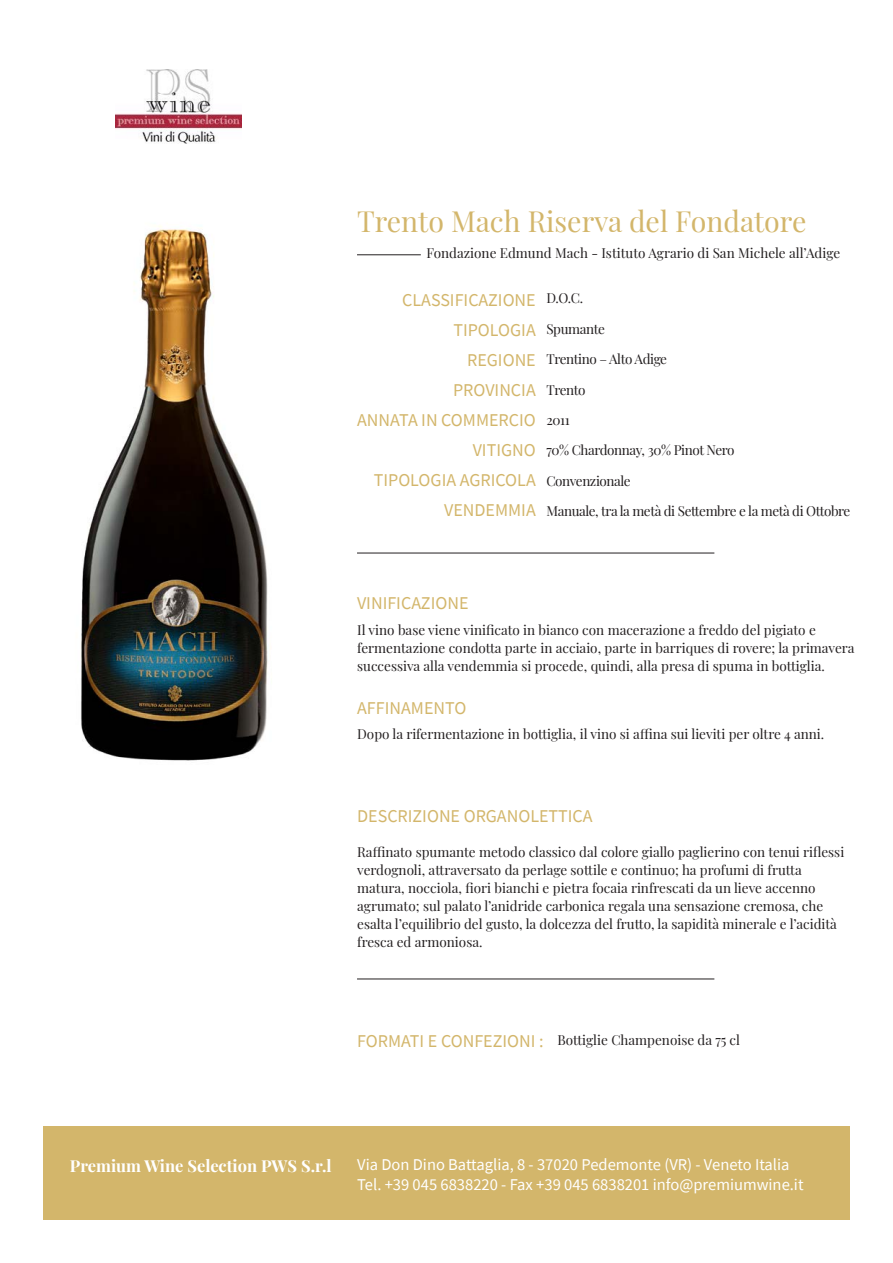
<style>
.page{position:relative;width:893px;height:1263px;background:#fff}
.page>*{position:absolute;margin:0;border:0;box-sizing:border-box;transform-origin:0 0}
.t1{font:28.5px "Playfair Display";color:#d3b66b}
.t2{font:18px/30px "Source Sans Pro";color:#d3b66b;text-align:right}
.t3{font:16.5px/19.8px "Source Sans Pro";color:#fff}
.t4{font:700 16.5px "Playfair Display";color:#fff}
.t5{font:13.5px/18px "Playfair Display";color:#231f20}
.t6{font:13.5px "Playfair Display";letter-spacing:-.03em;color:#231f20}
</style>
<div class="page">
<div style="left:43px;top:1126px;width:807px;height:94px;background:#d3b66b"></div>
<hr style="left:357px;top:255px;width:64px;height:1px;background:#231f20">
<hr style="left:357px;top:553px;width:357px;height:1px;background:#231f20">
<hr style="left:357px;top:979px;width:357px;height:1px;background:#231f20">
<img style="left:115px;top:70px;width:127px;height:74px">
<img style="left:81px;top:226px;width:187px;height:535px">
<p class="t1" style="left:357px;top:199px;width:451px">Trento Mach Riserva del Fondatore</p>
<p class="t5" style="left:426px;top:243px;width:415px">Fondazione Edmund Mach - Istituto Agrario di San Michele all’Adige</p>
<h2 class="t2" style="left:357px;top:285px;width:180px">CLASSIFICAZIONE<br>TIPOLOGIA<br>REGIONE<br>PROVINCIA<br>ANNATA IN COMMERCIO<br>VITIGNO<br>TIPOLOGIA AGRICOLA<br>VENDEMMIA</h2>
<p class="t5" style="left:546px;top:288px;width:38px">D.O.C.</p>
<p class="t6" style="left:546px;top:318px;width:60px">Spumante</p>
<p class="t6" style="left:546px;top:348px;width:122px">Trentino – Alto Adige</p>
<p class="t5" style="left:546px;top:379px;width:41px">Trento</p>
<p class="t5" style="left:546px;top:410px;width:25px">2011</p>
<p class="t6" style="left:546px;top:440px;width:190px">70% Chardonnay, 30% Pinot Nero</p>
<p class="t6" style="left:546px;top:470px;width:86px">Convenzionale</p>
<p class="t6" style="left:546px;top:501px;width:305px">Manuale, tra la metà di Settembre e la metà di Ottobre</p>
<h2 class="t2" style="left:357px;top:588px;width:113px">VINIFICAZIONE</h2>
<p class="t5" style="left:357px;top:620px;width:499px">Il vino base viene vinificato in bianco con macerazione a freddo del pigiato e fermentazione condotta parte in acciaio, parte in barriques di rovere; la primavera successiva alla vendemmia si procede, quindi, alla presa di spuma in bottiglia.</p>
<h2 class="t2" style="left:357px;top:693px;width:111px">AFFINAMENTO</h2>
<p class="t5" style="left:357px;top:724px;width:469px">Dopo la rifermentazione in bottiglia, il vino si affina sui lieviti per oltre 4 anni.</p>
<h2 class="t2" style="left:357px;top:800px;width:237px">DESCRIZIONE ORGANOLETTICA</h2>
<p class="t5" style="left:357px;top:842px;width:489px">Raffinato spumante metodo classico dal colore giallo paglierino con tenui riflessi verdognoli, attraversato da perlage sottile e continuo; ha profumi di frutta matura, nocciola, fiori bianchi e pietra focaia rinfrescati da un lieve accenno agrumato; sul palato l’anidride carbonica regala una sensazione cremosa, che esalta l’equilibrio del gusto, la dolcezza del frutto, la sapidità minerale e l’acidità fresca ed armoniosa.</p>
<h2 class="t2" style="left:357px;top:1026px;width:188px">FORMATI E CONFEZIONI :</h2>
<p class="t5" style="left:557px;top:1030px;width:184px">Bottiglie Champenoise da 75 cl</p>
<p class="t4" style="left:70px;top:1152px;width:263px">Premium Wine Selection PWS S.r.l</p>
<p class="t3" style="left:357px;top:1155px;width:448px">Via Don Dino Battaglia, 8 - 37020 Pedemonte (VR) - Veneto Italia<br>Tel. +39 045 6838220 - Fax +39 045 6838201 info@premiumwine.it</p>
</div>
